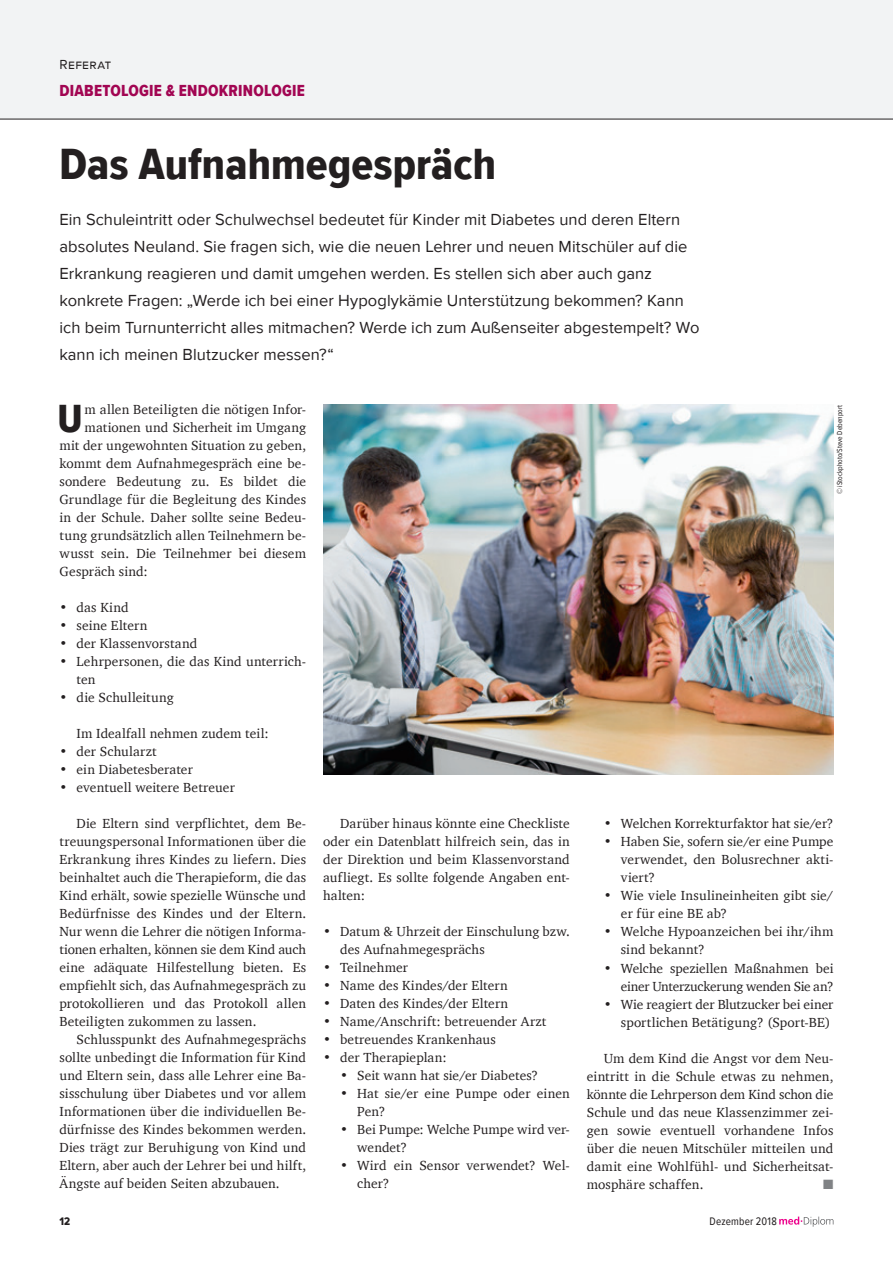
<style>
.page{position:relative;width:893px;height:1263px;background:#fff}
.page>*{position:absolute;margin:0;border:0;box-sizing:border-box;transform-origin:0 0}
.t1{font:45px "Proxima Nova Cond Extrabld";letter-spacing:.005em;color:#231f20}
.t2{font:40.5px "Proxima Nova Cond Extrabld";color:#231f20}
.t3{font:16.5px/27px "Proxima Nova";color:#231f20}
.t4{font:16.5px "Proxima Nova Cond Extrabld";letter-spacing:.015em;color:#a20552}
.t5{font:13.5px/18px "Charter";letter-spacing:.01em;color:#231f20}
.t6{font:13.5px/18px "Charter";letter-spacing:-.01em;color:#231f20;text-align:right}
.t7{font:13.5px "Proxima Nova";color:#231f20}
.t8{font:13.5px "Zapf Dingbats ITC";color:#808285}
.t9{font:11.25px "Proxima Nova Cond";letter-spacing:.015em;color:#231f20}
.t10{font:11.25px "Proxima Nova Cond Extrabld";color:#231f20}
.t11{font:7.5px "Proxima Nova Cond";color:#231f20}
</style>
<div class="page">
<div style="left:0;top:0;width:893px;height:119px;background:#f2f3f4"></div>
<img style="left:323px;top:405px;width:510px;height:370px">
<svg style="left:779px;top:1216px;width:54px;height:11px"></svg>
<hr style="left:0;top:119px;width:893px;height:1px;background:#231f20">
<p class="t7" style="left:60px;top:54px;width:53px">Referat</p>
<p class="t4" style="left:60px;top:78px;width:247px">DIABETOLOGIE &amp; ENDOKRINOLOGIE</p>
<h1 class="t1" style="left:60px;top:131px;width:438px">Das Aufnahmegespräch</h1>
<p class="t3" style="left:60px;top:206px;width:641px">Ein Schuleintritt oder Schulwechsel bedeutet für Kinder mit Diabetes und deren Eltern absolutes Neuland. Sie fragen sich, wie die neuen Lehrer und neuen Mitschüler auf die Erkrankung reagieren und damit umgehen werden. Es stellen sich aber auch ganz konkrete Fragen: „Werde ich bei einer Hypoglykämie Unterstützung bekommen? Kann ich beim Turnunterricht alles mitmachen? Werde ich zum Außenseiter abgestempelt? Wo kann ich meinen Blutzucker messen?“</p>
<h2 class="t2" style="left:57px;top:389px;width:27px">U</h2>
<p class="t5" style="left:85px;top:401px;width:223px">m allen Beteiligten die nötigen Infor-</p>
<p class="t5" style="left:85px;top:419px;width:223px">mationen und Sicherheit im Umgang</p>
<p class="t5" style="left:60px;top:437px;width:248px">mit der ungewohnten Situation zu geben,</p>
<p class="t5" style="left:60px;top:455px;width:248px">kommt dem Aufnahmegespräch eine be-</p>
<p class="t5" style="left:60px;top:473px;width:248px">sondere Bedeutung zu. Es bildet die</p>
<p class="t5" style="left:60px;top:491px;width:248px">Grundlage für die Begleitung des Kindes</p>
<p class="t5" style="left:60px;top:509px;width:248px">in der Schule. Daher sollte seine Bedeu-</p>
<p class="t5" style="left:60px;top:527px;width:248px">tung grundsätzlich allen Teilnehmern be-</p>
<p class="t5" style="left:60px;top:545px;width:248px">wusst sein. Die Teilnehmer bei diesem</p>
<p class="t5" style="left:60px;top:563px;width:90px">Gespräch sind:</p>
<p class="t5" style="left:60px;top:599px;width:71px">• das Kind</p>
<p class="t5" style="left:60px;top:617px;width:89px">• seine Eltern</p>
<p class="t5" style="left:60px;top:635px;width:139px">• der Klassenvorstand</p>
<p class="t5" style="left:77px;top:653px;width:231px;text-indent:-17px">• Lehrpersonen, die das Kind unterrich&shy;ten</p>
<p class="t5" style="left:60px;top:689px;width:116px">• die Schulleitung</p>
<p class="t5" style="left:77px;top:725px;width:194px">Im Idealfall nehmen zudem teil:</p>
<p class="t5" style="left:60px;top:743px;width:99px">• der Schularzt</p>
<p class="t5" style="left:60px;top:761px;width:135px">• ein Diabetesberater</p>
<p class="t5" style="left:60px;top:779px;width:177px">• eventuell weitere Betreuer</p>
<p class="t5" style="left:60px;top:815px;width:248px;text-align:justify;text-indent:17px">Die Eltern sind verpflichtet, dem Be&shy;treuungspersonal Informationen über die Erkrankung ihres Kindes zu liefern. Dies beinhaltet auch die Therapieform, die das Kind erhält, sowie spezielle Wünsche und Bedürfnisse des Kindes und der Eltern.<br>Nur wenn die Lehrer die nötigen Informa&shy;tionen erhalten, können sie dem Kind auch eine adäquate Hilfestellung bieten. Es empfiehlt sich, das Aufnahmegespräch zu protokollieren und das Protokoll allen Beteiligten zukommen zu lassen.</p>
<p class="t5" style="left:60px;top:1030px;width:248px;text-align:justify;text-indent:17px">Schlusspunkt des Aufnahmegesprächs sollte unbedingt die Information für Kind und Eltern sein, dass alle Lehrer eine Ba&shy;sisschulung über Diabetes und vor allem Informationen über die individuellen Be&shy;dürfnisse des Kindes bekommen werden.<br>Dies trägt zur Beruhigung von Kind und Eltern, aber auch der Lehrer bei und hilft, Ängste auf beiden Seiten abzubauen.</p>
<p class="t5" style="left:323px;top:814px;width:248px;text-align:justify;text-indent:17px">Darüber hinaus könnte eine Checkliste oder ein Datenblatt hilfreich sein, das in der Direktion und beim Klassenvorstand aufliegt. Es sollte folgende Angaben ent&shy;halten:</p>
<p class="t5" style="left:340px;top:922px;width:231px;text-indent:-17px">• Datum &amp; Uhrzeit der Einschulung bzw. des Aufnahmegesprächs</p>
<p class="t5" style="left:323px;top:958px;width:86px">• Teilnehmer</p>
<p class="t5" style="left:323px;top:976px;width:186px">• Name des Kindes/der Eltern</p>
<p class="t5" style="left:323px;top:994px;width:187px">• Daten des Kindes/der Eltern</p>
<p class="t5" style="left:323px;top:1012px;width:225px">• Name/Anschrift: betreuender Arzt</p>
<p class="t5" style="left:323px;top:1030px;width:174px">• betreuendes Krankenhaus</p>
<p class="t5" style="left:323px;top:1048px;width:125px">• der Therapieplan:</p>
<p class="t5" style="left:340px;top:1066px;width:199px">• Seit wann hat sie/er Diabetes?</p>
<p class="t5" style="left:357px;top:1084px;width:214px;text-indent:-17px">• Hat sie/er eine Pumpe oder einen<br>Pen?</p>
<p class="t5" style="left:357px;top:1120px;width:214px;text-indent:-17px">• Bei Pumpe: Welche Pumpe wird ver&shy;wendet?</p>
<p class="t5" style="left:357px;top:1156px;width:214px;text-indent:-17px">• Wird ein Sensor verwendet? Wel&shy;cher?</p>
<p class="t11" style="left:834px;top:494px;width:90px;rotate:-90deg">© iStockphoto/Steve Debenport</p>
<p class="t5" style="left:604px;top:814px;width:231px">• Welchen Korrekturfaktor hat sie/er?</p>
<p class="t5" style="left:621px;top:832px;width:214px;text-align:justify;text-indent:-17px">• Haben Sie, sofern sie/er eine Pumpe verwendet, den Bolusrechner akti&shy;viert?</p>
<p class="t5" style="left:621px;top:886px;width:214px;text-indent:-17px">• Wie viele Insulineinheiten gibt sie/ er für eine BE ab?</p>
<p class="t5" style="left:621px;top:922px;width:214px;text-indent:-17px">• Welche Hypoanzeichen bei ihr/ihm sind bekannt?</p>
<p class="t6" style="left:604px;top:959px;width:231px">• Welche speziellen Maßnahmen bei einer Unterzuckerung wenden Sie an?</p>
<p class="t5" style="left:604px;top:995px;width:231px;text-align:right">• Wie reagiert der Blutzucker bei einer sportlichen Betätigung? (Sport-BE)</p>
<p class="t5" style="left:587px;top:1049px;width:248px;text-align:justify;text-indent:17px">Um dem Kind die Angst vor dem Neu&shy;eintritt in die Schule etwas zu nehmen, könnte die Lehrperson dem Kind schon die Schule und das neue Klassenzimmer zei&shy;gen sowie eventuell vorhandene Infos über die neuen Mitschüler mitteilen und damit eine Wohlfühl- und Sicherheitsat&shy;mosphäre schaffen.</p>
<p class="t8" style="left:823px;top:1177px;width:11px">■</p>
<p class="t10" style="left:60px;top:1212px;width:12px">12</p>
<p class="t9" style="left:709px;top:1212px;width:69px">Dezember 2018</p>
</div>
